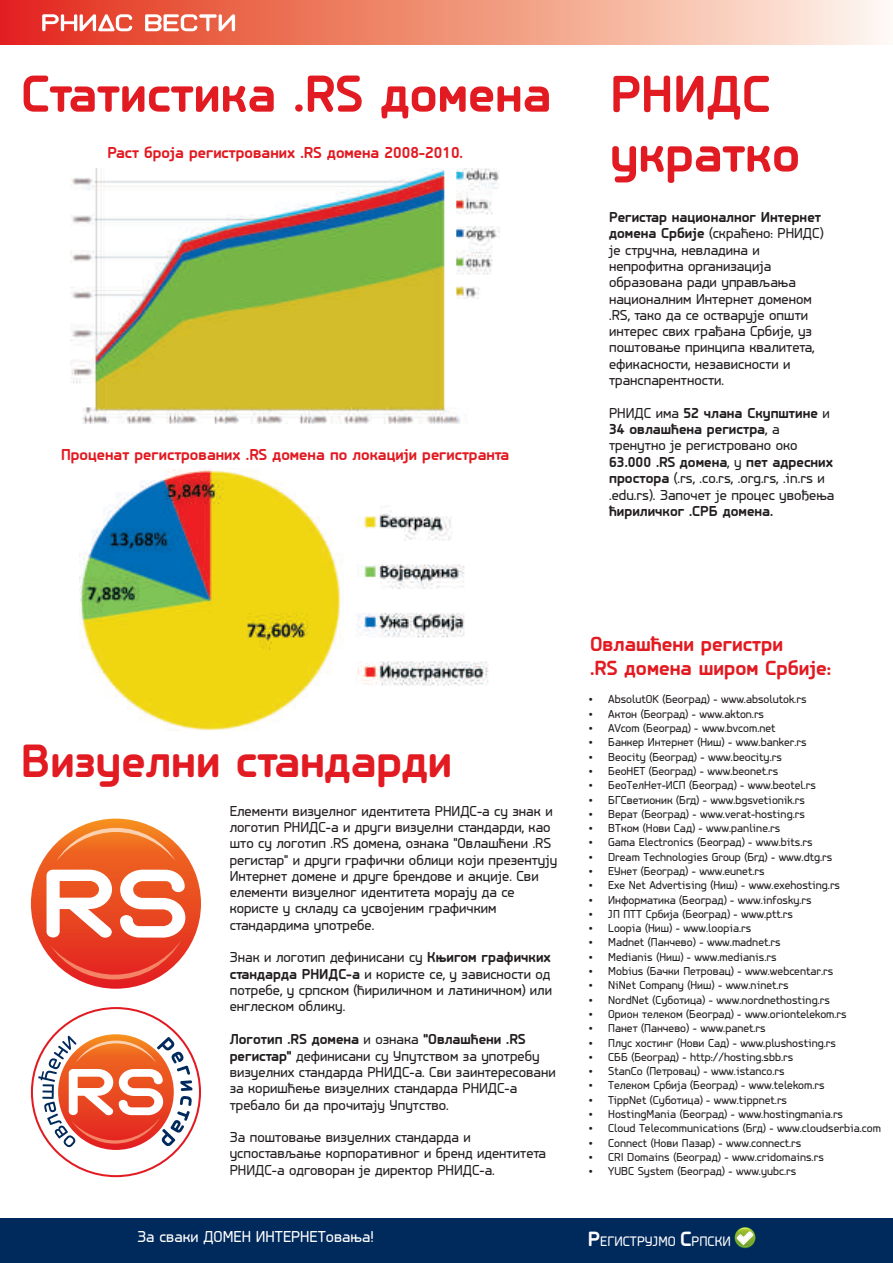
<style>
.page{position:relative;width:893px;height:1263px;background:#fff}
.page>*{position:absolute;margin:0;border:0;box-sizing:border-box;transform-origin:0 0}
.t1{font:700 54px/59.6px "PF Isotext Pro";color:#e21a21}
.t2{font:700 48.6px "PF Isotext Pro";color:#e21a21}
.t3{font:700 21.3px/23.5px "PF Isotext Pro";color:#e21a21}
.t4{font:700 16.5px "PF Isotext Pro";color:#e21a21}
.t5{font:16.5px "PF Isotext Pro";color:#fff}
.t6{font:15px/16.4px "PF Isotext Pro";color:#231f20}
.t7{font:700 15px "PF Isotext Pro";color:#231f20}
.t8{font:14.4px "PF Isotext Pro";color:#fff}
.t9{font:12px/14.2px "PF Isotext Pro";color:#231f20}
.t10{font:10.2px/14.2px "Wingdings";color:#231f20;text-align:justify}
.s1{font-weight:700}
.s2{font-weight:700;font-size:21.45px}
</style>
<div class="page">
<img style="left:71px;top:168px;width:428px;height:256px">
<svg style="left:0;top:0;width:883px;height:45px;background:#f19580"></svg>
<div style="left:0;top:1218px;width:893px;height:45px;background:#00295c"></div>
<svg style="left:734px;top:1227px;width:22px;height:21px"></svg>
<svg style="left:735px;top:1227px;width:20px;height:21px"></svg>
<img style="left:739px;top:1246px;width:12px;height:1px">
<svg style="left:736px;top:1228px;width:18px;height:18px"></svg>
<svg style="left:145px;top:14px;width:90px;height:17px"></svg>
<svg style="left:42px;top:14px;width:90px;height:17px"></svg>
<svg style="left:31px;top:819px;width:170px;height:170px;background:#eb5625"></svg>
<svg style="left:56px;top:828px;width:120px;height:33px;background:#f1813e"></svg>
<svg style="left:47px;top:870px;width:138px;height:109px"></svg>
<svg style="left:31px;top:1007px;width:170px;height:170px"></svg>
<img style="left:80px;top:469px;width:409px;height:262px">
<h1 class="t1" style="left:21px;top:68px;width:532px">Статистика .RS домена</h1>
<p class="t4" style="left:107px;top:146px;width:357px">Раст броја регистрованих .RS домена 2008-2010.</p>
<p class="t4" style="left:61px;top:448px;width:450px">Проценат регистрованих .RS домена по локацији регистранта</p>
<h1 class="t1" style="left:610px;top:69px;width:191px">РНИДС укратко</h1>
<p class="t6" style="left:609px;top:210px;width:216px"><span class="s1">Регистар националног Интернет домена Србије</span> (скраћено: РНИДС) је стручна, невладина и непрофитна организација образована ради управљања националним Интернет доменом .RS, тако да се остварује општи интерес свих грађана Србије, уз поштовање принципа квалитета, ефикасности, независности и транспарентности.</p>
<p class="t6" style="left:609px;top:405px;width:227px">РНИДС има <span class="s1">52 члана Скупштине</span> и<br><span class="s1">34 овлашћенa регистра</span>, а тренутно је регистровано око<br><span class="s1">63.000 .RS домена</span>, у <span class="s1">пет адресних простора</span> (.rs, .co.rs, .org.rs, .in.rs и .edu.rs). Започет је процес увођења</p>
<p class="t7" style="left:609px;top:505px;width:166px">ћириличког .СРБ домена.</p>
<h2 class="t2" style="left:21px;top:740px;width:433px">Визуелни стандарди</h2>
<p class="t6" style="left:230px;top:804px;width:329px">Елементи визуелног идентитета РНИДС-а су знак и логотип РНИДС-а и други визуелни стандарди, као што су логотип .RS домена, ознака "Овлашћени .RS регистар" и други графички облици који презентују Интернет домене и друге брендове и акције. Сви елементи визуелног идентитета морају да се користе у складу са усвојеним графичким стандардима употребе.</p>
<p class="t6" style="left:230px;top:950px;width:324px;text-align:justify">Знак и логотип дефинисани су <span class="s1">Књигом графичких стандарда РНИДС-а</span> и користе се, у зависности од потребе, у српском (ћириличном и латиничном) или енглеском облику.</p>
<p class="t6" style="left:230px;top:1032px;width:328px"><span class="s1">Логотип .RS домена</span> и ознака <span class="s1">"Овлашћени .RS регистар"</span> дефинисани су Упутством за употребу визуелних стандарда РНИДС-а. Сви заинтересовани за коришћење визуелних стандарда РНИДС-а требало би да прочитају Упутство.</p>
<p class="t6" style="left:230px;top:1130px;width:318px">За поштовање визуелних стандарда и успостављање корпоративног и бренд идентитета<br>РНИДС-а одговоран је директор РНИДС-а.</p>
<h3 class="t3" style="left:590px;top:634px;width:243px">Овлашћени регистри<br>.RS домена широм Србије:</h3>
<p class="t10" style="left:589px;top:693px;width:32px">• • • • • • • • • • • • • • • • • • • • • • • • • • • • • • • • • •</p>
<p class="t9" style="left:608px;top:693px;width:274px">AbsolutOK (Београд) - www.absolutok.rs<br>Актон (Београд) - www.akton.rs<br>AVcom (Београд) - www.bvcom.net<br>Банкер Интернет (Ниш) - www.banker.rs<br>Beocity (Београд) - www.beocity.rs<br>БеоНЕТ (Београд) - www.beonet.rs<br>БеоТелНет-ИСП (Београд) - www.beotel.rs БГСветионик (Бгд) - www.bgsvetionik.rs<br>Верат (Београд) - www.verat-hosting.rs<br>ВТком (Нови Сад) - www.panline.rs<br>Gama Electronics (Београд) - www.bits.rs<br>Dream Technologies Group (Бгд) - www.dtg.rs<br>ЕУнет (Београд) - www.eunet.rs<br>Exe Net Advertising (Ниш) - www.exehosting.rs Информатика (Београд) - www.infosky.rs<br>ЈП ПТТ Србија (Београд) - www.ptt.rs<br>Loopia (Ниш) - www.loopia.rs<br>Madnet (Панчево) - www.madnet.rs<br>Medianis (Ниш) - www.medianis.rs<br>Mobius (Бачки Петровац) - www.webcentar.rs<br>NiNet Company (Ниш) - www.ninet.rs<br>NordNet (Суботица) - www.nordnethosting.rs<br>Орион телеком (Београд) - www.oriontelekom.rs<br>Панет (Панчево) - www.panet.rs<br>Плус хостинг (Нови Сад) - www.plushosting.rs<br>СББ (Београд) - http://hosting.sbb.rs<br>StanCo (Петровац) - www.istanco.rs<br>Телеком Србија (Београд) - www.telekom.rs<br>TippNet (Суботица) - www.tippnet.rs<br>HostingMania (Београд) - www.hostingmania.rs<br>Cloud Telecommunications (Бгд) - www.cloudserbia.com Connect (Нови Пазар) - www.connect.rs<br>CRI Domains (Београд) - www.cridomains.rs<br>YUBC System (Београд) - www.yubc.rs</p>
<p class="t5" style="left:137px;top:1230px;width:238px">За сваки ДОМЕН ИНТЕРНЕТовања!</p>
<p class="t8" style="left:588px;top:1235px;width:144px"><span class="s2">Р</span>ЕГИСТРУЈМО <span class="s2">С</span>РПСКИ</p>
</div>
